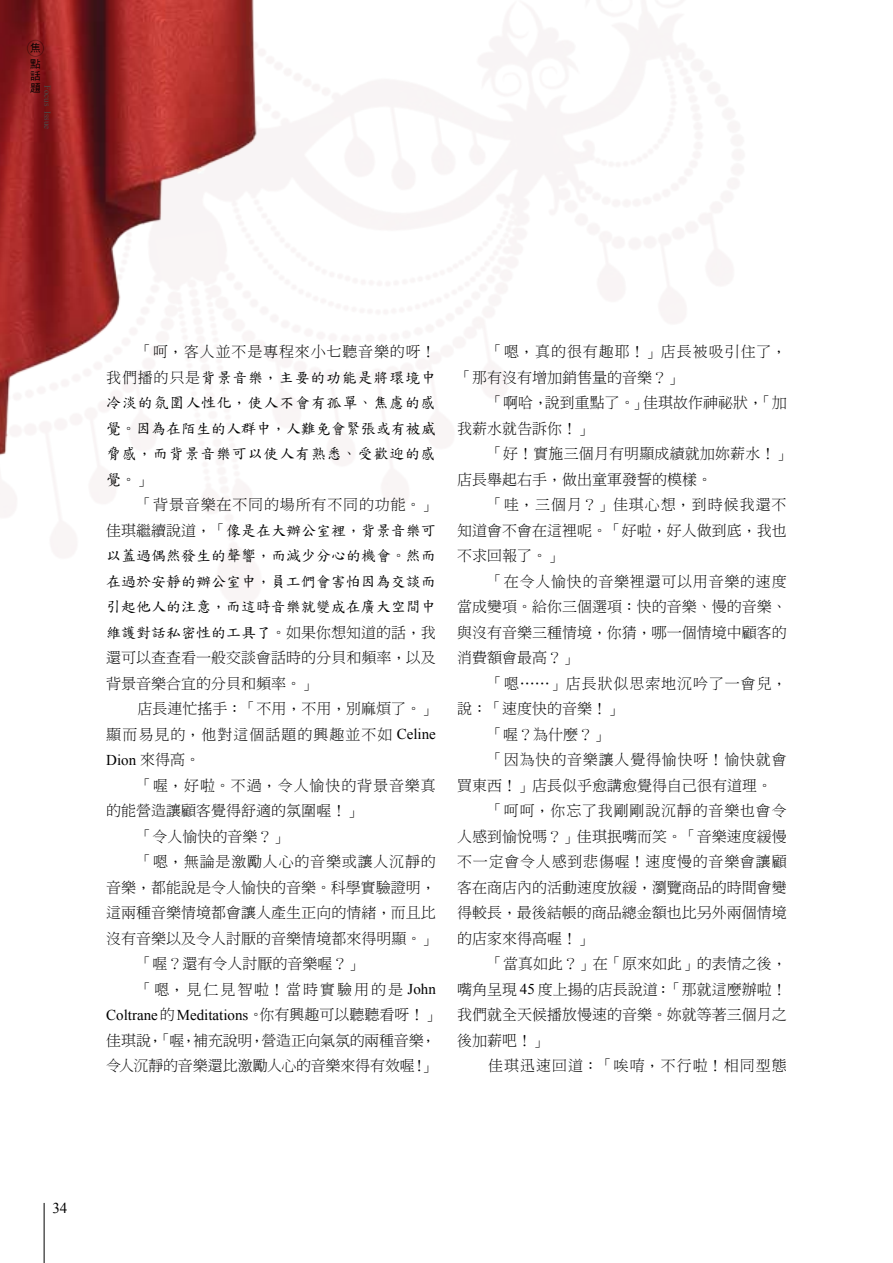
<style>
.page{position:relative;width:893px;height:1263px;background:#fff}
.page>*{position:absolute;margin:0;border:0;box-sizing:border-box;transform-origin:0 0}
.t1{font:15px/25.5px "DF Ming Lt HKSCS U";color:#000}
.t2{font:15px/25.5px "DF Biao Kai Shu SB HKSCSP U";color:#000;text-align:justify}
.t3{font:15px "DF Ming Lt HKSCS U";letter-spacing:.055em;color:#000}
.t4{font:15px/25.5px "DF Ming Lt HKSCS U";letter-spacing:.07em;color:#000;text-align:right}
.t5{font:15px "Times New Roman";color:#000}
.t6{font:15px "DF Ming Lt HKSCS U";letter-spacing:.06em;color:#000}
.t7{font:15px/25.5px "DF Ming Lt HKSCS U";letter-spacing:.03em;color:#000}
.t8{font:15px "DF Ming Lt HKSCS U";letter-spacing:.05em;color:#000}
.t9{font:15px "DF Ming Lt HKSCS U";letter-spacing:.135em;color:#000}
.t10{font:15px "DF Ming Lt HKSCS U";letter-spacing:.065em;color:#000}
.t11{font:10.5px/16px "DF Hei Md HKP BF";color:#000}
.t12{font:9px "Times New Roman";color:#4c4948}
.s1{font-family:"DF Ming Lt HKSCS U"}
.s2{font-family:"Times New Roman"}
</style>
<div class="page">
<img style="left:0;top:0;width:267px;height:465px">
<hr style="left:44px;top:1203px;width:1px;height:60px;background:#000">
<div style="left:27px;top:40px;width:17px;height:17px;border:1px solid #000;border-radius:50%"></div>
<p class="t11" style="left:30px;top:41px;width:12px">焦點</p>
<p class="t11" style="left:30px;top:71px;width:12px;line-height:12px">話題</p>
<p class="t12" style="left:54px;top:85px;width:46px;rotate:90deg">Focus Issue</p>
<p class="t3" style="left:137px;top:344px;width:300px">「呵，客人並不是專程來小七聽音樂的呀！</p>
<p class="t2" style="left:106px;top:364px;width:331px"><span class="s1">我們播的只是</span>背景音樂，主要的功能是將環境中冷淡的氛圍人性化，使人不會有孤單、焦慮的感覺。因為在陌生的人群中，人難免會緊張或有被威脅感，而背景音樂可以使人有熟悉、受歡迎的感覺。<span class="s1">」</span></p>
<p class="t3" style="left:137px;top:497px;width:300px">「背景音樂在不同的場所有不同的功能。」</p>
<p class="t2" style="left:106px;top:517px;width:331px"><span class="s1">佳琪繼續說道，「</span>像是在大辦公室裡，背景音樂可以蓋過偶然發生的聲響，而減少分心的機會。然而在過於安靜的辦公室中，員工們會害怕因為交談而引起他人的注意，而這時音樂就變成在廣大空間中維護對話私密性的工具了。<span class="s1">如果你想知道的話，我</span></p>
<p class="t1" style="left:106px;top:645px;width:331px">還可以查查看一般交談會話時的分貝和頻率，以及背景音樂合宜的分貝和頻率。」</p>
<p class="t4" style="left:106px;top:696px;width:331px">店長連忙搖手：「不用，不用，別麻煩了。」<br>顯而易見的，他對這個話題的興趣並不如 <span class="s2">Celine</span></p>
<p class="t5" style="left:106px;top:749px;width:95px">Dion <span class="s1">來得高。</span></p>
<p class="t6" style="left:137px;top:778px;width:300px">「喔，好啦。不過，令人愉快的背景音樂真</p>
<p class="t1" style="left:106px;top:798px;width:256px">的能營造讓顧客覺得舒適的氛圍喔！」</p>
<p class="t1" style="left:137px;top:823px;width:151px">「令人愉快的音樂？」</p>
<p class="t3" style="left:137px;top:854px;width:300px">「嗯，無論是激勵人心的音樂或讓人沉靜的</p>
<p class="t1" style="left:106px;top:874px;width:331px">音樂，都能說是令人愉快的音樂。科學實驗證明，</p>
<p class="t1" style="left:106px;top:900px;width:331px">這兩種音樂情境都會讓人產生正向的情緒，而且比</p>
<p class="t1" style="left:106px;top:925px;width:331px">沒有音樂以及令人討厭的音樂情境都來得明顯。」</p>
<p class="t1" style="left:137px;top:951px;width:226px">「喔？還有令人討厭的音樂喔？」</p>
<p class="t9" style="left:137px;top:982px;width:300px">「嗯，見仁見智啦！當時實驗用的是 <span class="s2">John</span></p>
<p class="t5" style="left:106px;top:1004px;width:335px">Coltrane<span class="s1">的</span>Meditations<span class="s1">。你有興趣可以聽聽看呀！」</span></p>
<p class="t1" style="left:106px;top:1027px;width:331px">佳琪說，「喔，補充說明，營造正向氣氛的兩種音樂，令人沉靜的音樂還比激勵人心的音樂來得有效喔！」</p>
<p class="t7" style="left:457px;top:339px;width:331px;text-indent:31px">「嗯，真的很有趣耶！」店長被吸引住了，「那有沒有增加銷售量的音樂？」</p>
<p class="t1" style="left:457px;top:390px;width:331px;text-indent:31px">「啊哈，說到重點了。」佳琪故作神祕狀，「加我薪水就告訴你！」</p>
<p class="t1" style="left:457px;top:441px;width:335px;text-indent:31px">「好！實施三個月有明顯成績就加妳薪水！」店長舉起右手，做出童軍發誓的模樣。</p>
<p class="t1" style="left:457px;top:492px;width:331px;text-align:justify;text-indent:31px">「哇，三個月？」佳琪心想，到時候我還不知道會不會在這裡呢。「好啦，好人做到底，我也不求回報了。」</p>
<p class="t1" style="left:457px;top:568px;width:331px;text-align:justify;text-indent:31px">「在令人愉快的音樂裡還可以用音樂的速度當成變項。給你三個選項：快的音樂、慢的音樂、與沒有音樂三種情境，你猜，哪一個情境中顧客的消費額會最高？」</p>
<p class="t6" style="left:488px;top:676px;width:300px">「嗯……」店長狀似思索地沉吟了一會兒，</p>
<p class="t1" style="left:457px;top:696px;width:166px">說：「速度快的音樂！」</p>
<p class="t1" style="left:488px;top:721px;width:121px">「喔？為什麼？」</p>
<p class="t3" style="left:488px;top:752px;width:300px">「因為快的音樂讓人覺得愉快呀！愉快就會</p>
<p class="t1" style="left:457px;top:772px;width:317px">買東西！」店長似乎愈講愈覺得自己很有道理。</p>
<p class="t3" style="left:488px;top:803px;width:300px">「呵呵，你忘了我剛剛說沉靜的音樂也會令</p>
<p class="t1" style="left:457px;top:823px;width:331px">人感到愉悅嗎？」佳琪抿嘴而笑。「音樂速度緩慢</p>
<p class="t8" style="left:457px;top:854px;width:331px">不一定會令人感到悲傷喔！速度慢的音樂會讓顧</p>
<p class="t1" style="left:457px;top:874px;width:331px">客在商店內的活動速度放緩，瀏覽商品的時間會變</p>
<p class="t1" style="left:457px;top:900px;width:331px">得較長，最後結帳的商品總金額也比另外兩個情境</p>
<p class="t1" style="left:457px;top:925px;width:136px">的店家來得高喔！」</p>
<p class="t1" style="left:488px;top:951px;width:300px">「當真如此？」在「原來如此」的表情之後，</p>
<p class="t1" style="left:457px;top:976px;width:331px">嘴角呈現 <span class="s2">45</span> 度上揚的店長說道：「那就這麼辦啦！</p>
<p class="t1" style="left:457px;top:1002px;width:331px">我們就全天候播放慢速的音樂。妳就等著三個月之</p>
<p class="t1" style="left:457px;top:1027px;width:91px">後加薪吧！」</p>
<p class="t10" style="left:488px;top:1058px;width:300px">佳琪迅速回道：「唉唷，不行啦！相同型態</p>
<p class="t5" style="left:52px;top:1198px;width:16px">34</p>
</div>
